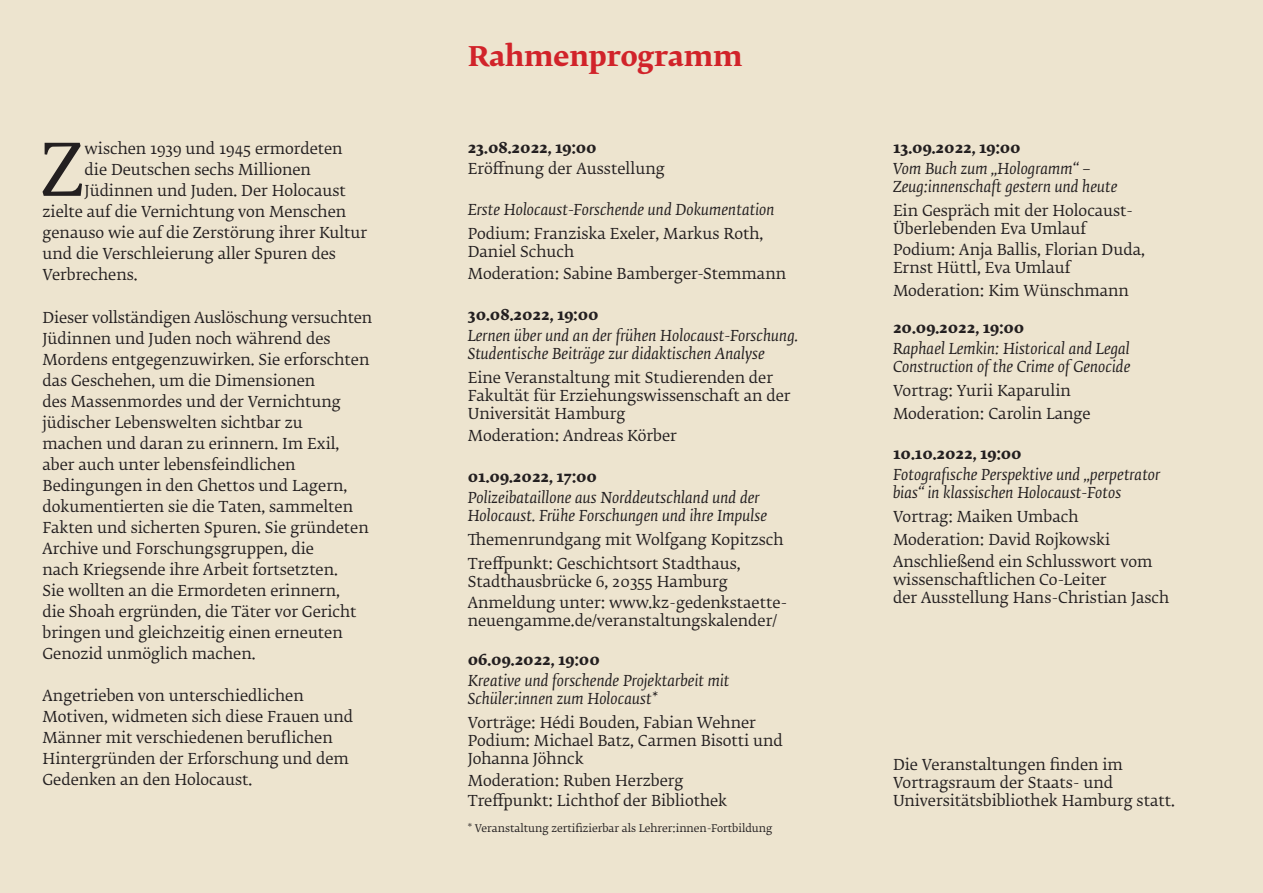
<style>
.page{position:relative;width:1263px;height:893px;background:#ede4cf}
.page>*{position:absolute;margin:0;border:0;box-sizing:border-box;transform-origin:0 0}
.t1{font:72px "Fedra Serif B Std";color:#231f20}
.t2{font:700 27px "Fedra Serif B Std";color:#d1232a}
.t3{font:15px/21px "Fedra Serif B Std";color:#231f20}
.t4{font:italic 15px/18px "Fedra Serif B Std";letter-spacing:.005em;color:#231f20}
.t5{font:700 15px "Fedra Serif B Std";color:#231f20}
.t6{font:10.5px "Fedra Serif B Std";color:#231f20}
</style>
<div class="page">
<h1 class="t1" style="left:40px;top:120px;width:46px">Z</h1>
<p class="t3" style="left:85px;top:139px;width:259px">wischen 1939 und 1945 ermordeten</p>
<p class="t3" style="left:85px;top:160px;width:228px">die Deutschen sechs Millionen</p>
<p class="t3" style="left:85px;top:181px;width:263px">Jüdinnen und Juden. Der Holocaust</p>
<p class="t3" style="left:43px;top:202px;width:305px">zielte auf die Vernichtung von Menschen</p>
<p class="t3" style="left:43px;top:223px;width:326px">genauso wie auf die Zerstörung ihrer Kultur</p>
<p class="t3" style="left:43px;top:244px;width:295px">und die Verschleierung aller Spuren des</p>
<p class="t3" style="left:43px;top:265px;width:96px">Verbrechens.</p>
<p class="t3" style="left:43px;top:308px;width:331px">Dieser vollständigen Auslöschung versuchten Jüdinnen und Juden noch während des Mordens entgegenzuwirken. Sie erforschten das Geschehen, um die Dimensionen<br>des Massenmordes und der Vernichtung jüdischer Lebenswelten sichtbar zu<br>machen und daran zu erinnern. Im Exil, aber auch unter lebensfeindlichen Bedingungen in den Ghettos und Lagern, dokumentierten sie die Taten, sammelten Fakten und sicherten Spuren. Sie gründeten Archive und Forschungsgruppen, die<br>nach Kriegsende ihre Arbeit fortsetzten.<br>Sie wollten an die Ermordeten erinnern,<br>die Shoah ergründen, die Täter vor Gericht bringen und gleichzeitig einen erneuten Genozid unmöglich machen.</p>
<p class="t3" style="left:43px;top:686px;width:312px">Angetrieben von unterschiedlichen Motiven, widmeten sich diese Frauen und Männer mit verschiedenen beruflichen Hintergründen der Erforschung und dem Gedenken an den Holocaust.</p>
<h2 class="t2" style="left:468px;top:37px;width:276px">Rahmenprogramm</h2>
<p class="t5" style="left:468px;top:137px;width:130px">23.08.2022, 19:00</p>
<p class="t3" style="left:468px;top:159px;width:199px">Eröffnung der Ausstellung</p>
<p class="t4" style="left:468px;top:202px;width:308px">Erste Holocaust-Forschende und Dokumentation</p>
<p class="t3" style="left:468px;top:225px;width:297px;line-height:18px">Podium: Franziska Exeler, Markus Roth,<br>Daniel Schuch</p>
<p class="t3" style="left:468px;top:264px;width:320px">Moderation: Sabine Bamberger-Stemmann</p>
<p class="t5" style="left:468px;top:304px;width:132px">30.08.2022, 19:00</p>
<p class="t4" style="left:468px;top:328px;width:332px">Lernen über und an der frühen Holocaust-Forschung.<br>Studentische Beiträge zur didaktischen Analyse</p>
<p class="t3" style="left:468px;top:369px;width:324px;line-height:18px">Eine Veranstaltung mit Studierenden der<br>Fakultät für Erziehungswissenschaft an der<br>Universität Hamburg</p>
<p class="t3" style="left:468px;top:426px;width:211px">Moderation: Andreas Körber</p>
<p class="t5" style="left:468px;top:466px;width:131px">01.09.2022, 17:00</p>
<p class="t4" style="left:468px;top:490px;width:301px">Polizeibataillone aus Norddeutschland und der<br>Holocaust. Frühe Forschungen und ihre Impulse</p>
<p class="t3" style="left:468px;top:528px;width:317px;line-height:24px">Themenrundgang mit Wolfgang Kopitzsch<br>Treffpunkt: Geschichtsort Stadthaus,</p>
<p class="t3" style="left:468px;top:572px;width:321px">Stadthausbrücke 6, 20355 Hamburg<br>Anmeldung unter: www.kz-gedenkstaette-</p>
<p class="t3" style="left:468px;top:611px;width:311px">neuengamme.de/veranstaltungskalender/</p>
<p class="t5" style="left:468px;top:649px;width:134px">06.09.2022, 19:00</p>
<p class="t4" style="left:468px;top:673px;width:263px">Kreative und forschende Projektarbeit mit<br>Schüler:innen zum Holocaust*</p>
<p class="t3" style="left:468px;top:714px;width:317px;line-height:18px">Vorträge: Hédi Bouden, Fabian Wehner<br>Podium: Michael Batz, Carmen Bisotti und<br>Johanna Jöhnck</p>
<p class="t3" style="left:468px;top:772px;width:261px;line-height:19.5px">Moderation: Ruben Herzberg<br>Treffpunkt: Lichthof der Bibliothek</p>
<p class="t6" style="left:468px;top:821px;width:306px">* Veranstaltung zertifizierbar als Lehrer:innen-Fortbildung</p>
<p class="t5" style="left:893px;top:137px;width:129px">13.09.2022, 19:00</p>
<p class="t4" style="left:893px;top:161px;width:226px">Vom Buch zum „Hologramm“ –<br>Zeug:innenschaft gestern und heute</p>
<p class="t3" style="left:893px;top:203px;width:242px;line-height:18px">Ein Gespräch mit der Holocaust-<br>Überlebenden Eva Umlauf</p>
<p class="t3" style="left:893px;top:242px;width:253px;line-height:18px">Podium: Anja Ballis, Florian Duda,<br>Ernst Hüttl, Eva Umlauf</p>
<p class="t3" style="left:893px;top:281px;width:237px">Moderation: Kim Wünschmann</p>
<p class="t5" style="left:893px;top:317px;width:133px">20.09.2022, 19:00</p>
<p class="t4" style="left:893px;top:341px;width:239px">Raphael Lemkin: Historical and Legal<br>Construction of the Crime of Genocide</p>
<p class="t3" style="left:893px;top:380px;width:199px;line-height:22.5px">Vortrag: Yurii Kaparulin<br>Moderation: Carolin Lange</p>
<p class="t5" style="left:893px;top:443px;width:130px">10.10.2022, 19:00</p>
<p class="t4" style="left:893px;top:467px;width:269px">Fotografische Perspektive und „perpetrator bias“ in klassischen Holocaust-Fotos</p>
<p class="t3" style="left:893px;top:506px;width:261px;line-height:22.5px">Vortrag: Maiken Umbach<br>Moderation: David Rojkowski<br>Anschließend ein Schlusswort vom</p>
<p class="t3" style="left:893px;top:572px;width:278px;line-height:18px">wissenschaftlichen Co-Leiter<br>der Ausstellung Hans-Christian Jasch</p>
<p class="t3" style="left:893px;top:756px;width:283px;line-height:18px">Die Veranstaltungen finden im<br>Vortragsraum der Staats- und<br>Universitätsbibliothek Hamburg statt.</p>
</div>
